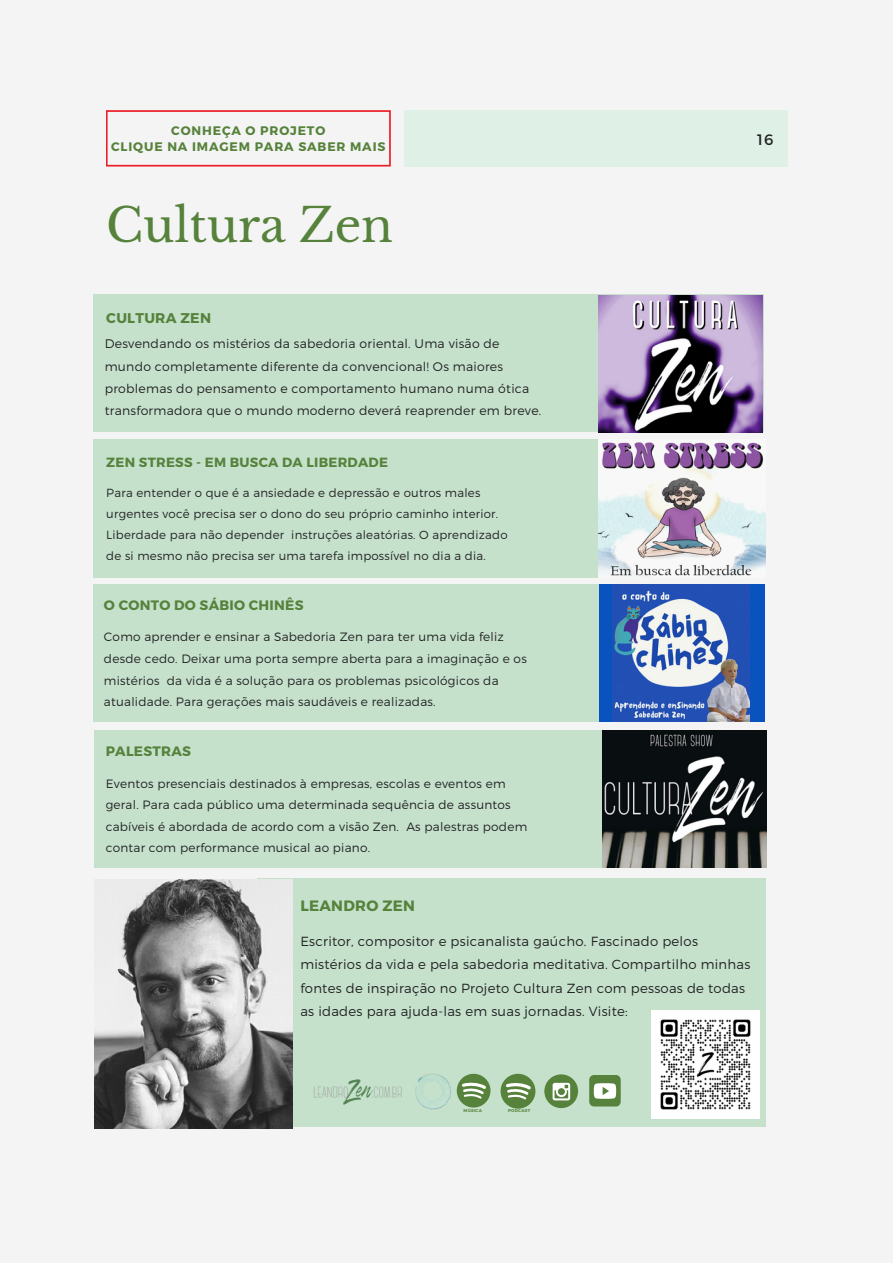
<style>
.page{position:relative;width:893px;height:1264px;background:#fff}
.page>*{position:absolute;margin:0;border:0;box-sizing:border-box;transform-origin:0 0}
.t1{font:46.35px "Libre Baskerville";color:#56823b}
.t2{font:15.15px "Montserrat";color:#222}
.t3{font:700 15px "Montserrat";letter-spacing:.02em;color:#56823b}
.t4{font:700 14.1px "Montserrat";letter-spacing:.02em;color:#56823b}
.t5{font:700 13.65px "Montserrat";letter-spacing:.02em;color:#56823b}
.t6{font:700 13.35px "Montserrat";letter-spacing:.02em;color:#56823b}
.t7{font:300 13.2px/23.5px "Montserrat";letter-spacing:.02em;color:#222}
.t8{font:300 12.45px/22.2px "Montserrat";letter-spacing:.02em;color:#222}
.t9{font:700 12.45px/16.6px "Montserrat";letter-spacing:.07em;color:#56823b;text-align:center}
.t10{font:300 12px/21.6px "Montserrat";letter-spacing:.02em;color:#222}
.t11{font:300 11.7px/21px "Montserrat";letter-spacing:.02em;color:#222}
.t12{font:700 4.2px "Montserrat";letter-spacing:.07em;color:#56823b}
</style>
<div class="page">
<div style="left:0;top:0;width:892px;height:1262px;background:#f4f4f4"></div>
<div style="left:95px;top:879px;width:670px;height:248px;background:#c5e1cc"></div>
<svg style="left:106px;top:110px;width:285px;height:56px"></svg>
<div style="left:404px;top:110px;width:384px;height:56px;background:#dff0e7"></div>
<img style="left:95px;top:879px;width:198px;height:248px">
<div style="left:401px;top:295px;width:362px;height:137px;background:#c5e1cc"></div>
<div style="left:93px;top:295px;width:362px;height:137px;background:#c5e1cc"></div>
<img style="left:598px;top:295px;width:164px;height:137px">
<div style="left:402px;top:440px;width:362px;height:137px;background:#c5e1cc"></div>
<div style="left:402px;top:584px;width:362px;height:137px;background:#c5e1cc"></div>
<div style="left:93px;top:440px;width:362px;height:137px;background:#c5e1cc"></div>
<svg style="left:459px;top:1073px;width:31px;height:34px"></svg>
<div style="left:589px;top:1074px;width:31px;height:32px;background:#56823b;border-radius:5px"></div>
<svg style="left:593px;top:1083px;width:23px;height:15px"></svg>
<div style="left:544px;top:1074px;width:34px;height:34px;background:#56823b;border-radius:50%"></div>
<svg style="left:552px;top:1082px;width:18px;height:18px"></svg>
<img style="left:313px;top:1079px;width:89px;height:26px">
<img style="left:598px;top:440px;width:167px;height:137px">
<svg style="left:500px;top:1073px;width:35px;height:35px"></svg>
<div style="left:599px;top:584px;width:166px;height:138px;background:#0953bf"></div>
<img style="left:612px;top:584px;width:137px;height:137px">
<div style="left:93px;top:584px;width:362px;height:137px;background:#c5e1cc"></div>
<div style="left:404px;top:730px;width:362px;height:137px;background:#c5e1cc"></div>
<div style="left:95px;top:730px;width:362px;height:137px;background:#c5e1cc"></div>
<img style="left:602px;top:730px;width:164px;height:137px">
<img style="left:415px;top:1073px;width:44px;height:37px">
<img style="left:652px;top:1010px;width:107px;height:108px">
<p class="t9" style="left:111px;top:121px;width:276px">CONHEÇA O PROJETO<br>CLIQUE NA IMAGEM PARA SABER MAIS</p>
<p class="t2" style="left:757px;top:130px;width:18px">16</p>
<h1 class="t1" style="left:106px;top:196px;width:288px">Cultura Zen</h1>
<p class="t4" style="left:106px;top:308px;width:106px">CULTURA ZEN</p>
<p class="t8" style="left:105px;top:332px;width:438px">Desvendando os mistérios da sabedoria oriental. Uma visão de mundo completamente diferente da convencional! Os maiores problemas do pensamento e comportamento humano numa ótica transformadora que o mundo moderno deverá reaprender em breve.</p>
<p class="t6" style="left:106px;top:453px;width:283px">ZEN STRESS - EM BUSCA DA LIBERDADE</p>
<p class="t11" style="left:106px;top:482px;width:403px">Para entender o que é a ansiedade e depressão e outros males urgentes você precisa ser o dono do seu próprio caminho interior.<br>Liberdade para não depender instruções aleatórias. O aprendizado de si mesmo não precisa ser uma tarefa impossível no dia a dia.</p>
<p class="t5" style="left:104px;top:596px;width:201px">O CONTO DO SÁBIO CHINÊS</p>
<p class="t10" style="left:104px;top:626px;width:424px">Como aprender e ensinar a Sabedoria Zen para ter uma vida feliz desde cedo. Deixar uma porta sempre aberta para a imaginação e os mistérios da vida é a solução para os problemas psicológicos da atualidade. Para gerações mais saudáveis e realizadas.</p>
<p class="t5" style="left:106px;top:742px;width:87px">PALESTRAS</p>
<p class="t10" style="left:106px;top:772px;width:423px">Eventos presenciais destinados à empresas, escolas e eventos em geral. Para cada público uma determinada sequência de assuntos cabíveis é abordada de acordo com a visão Zen. As palestras podem contar com performance musical ao piano.</p>
<p class="t3" style="left:300px;top:895px;width:116px">LEANDRO ZEN</p>
<p class="t7" style="left:300px;top:928px;width:451px">Escritor, compositor e psicanalista gaúcho. Fascinado pelos mistérios da vida e pela sabedoria meditativa. Compartilho minhas fontes de inspiração no Projeto Cultura Zen com pessoas de todas as idades para ajuda-las em suas jornadas. Visite:</p>
<p class="t12" style="left:463px;top:1108px;width:20px">MÚSICA</p>
<p class="t12" style="left:508px;top:1108px;width:24px">PODCAST</p>
</div>
